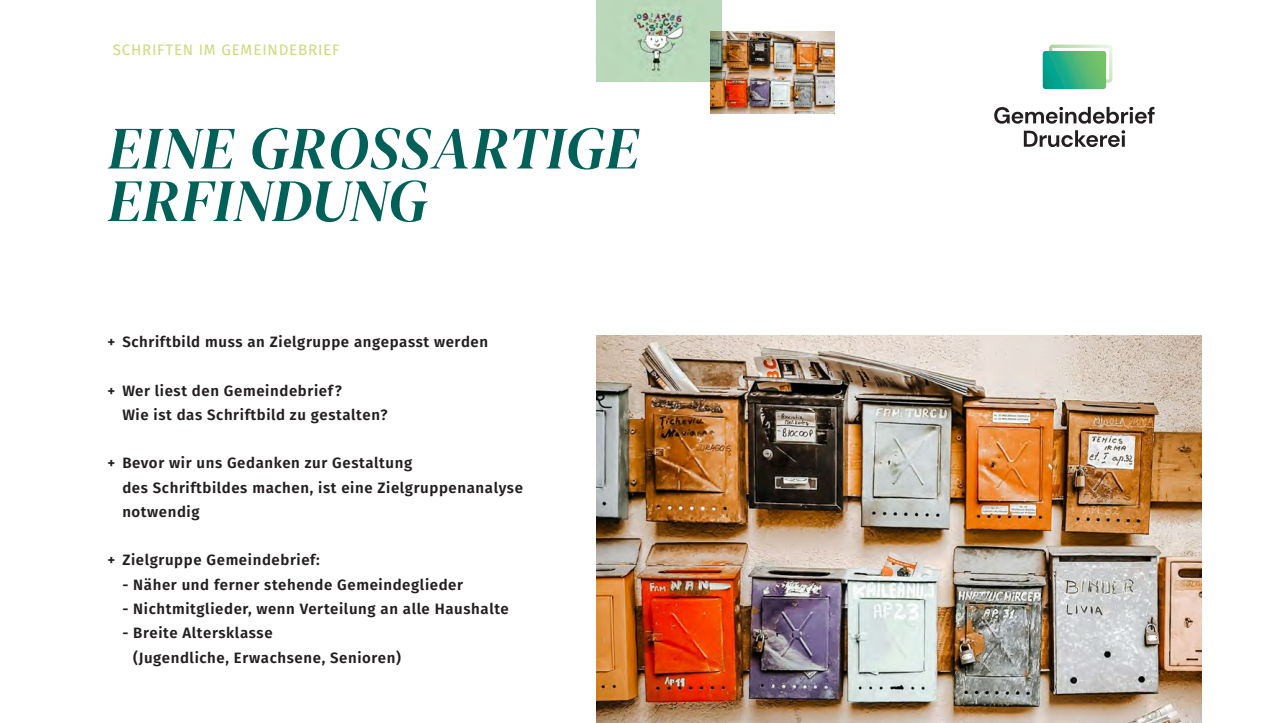
<style>
.page{position:relative;width:1263px;height:723px;background:#fff}
.page>*{position:absolute;margin:0;border:0;box-sizing:border-box;transform-origin:0 0}
.t1{font:italic 60px/52.5px "DM Serif Display";letter-spacing:.015em;color:#016159}
.t2{font:15.15px "Fira Sans";letter-spacing:.05em;color:#ceda7a}
.t3{font:600 15px/24.3px "Fira Sans";letter-spacing:.04em;color:#231f20}
</style>
<div class="page">
<svg style="left:1024px;top:130px;width:101px;height:17px"></svg>
<svg style="left:994px;top:107px;width:160px;height:17px"></svg>
<svg style="left:1043px;top:45px;width:69px;height:44px"></svg>
<img style="left:596px;top:335px;width:605px;height:388px">
<img style="left:596px;top:0;width:125px;height:81px">
<img style="left:710px;top:32px;width:124px;height:81px">
<p class="t2" style="left:113px;top:38px;width:228px">SCHRIFTEN IM GEMEINDEBRIEF</p>
<h1 class="t1" style="left:107px;top:123px;width:533px">EINE GROSSARTIGE<br>ERFINDUNG</h1>
<p class="t3" style="left:107px;top:329px;width:382px">+ Schriftbild muss an Zielgruppe angepasst werden</p>
<p class="t3" style="left:122px;top:377px;width:267px;text-indent:-15px">+ Wer liest den Gemeindebrief?<br>Wie ist das Schriftbild zu gestalten?</p>
<p class="t3" style="left:122px;top:450px;width:402px;text-indent:-15px">+ Bevor wir uns Gedanken zur Gestaltung<br>des Schriftbildes machen, ist eine Zielgruppenanalyse notwendig</p>
<p class="t3" style="left:107px;top:547px;width:214px">+ Zielgruppe Gemeindebrief:</p>
<p class="t3" style="left:122px;top:571px;width:342px">- Näher und ferner stehende Gemeindeglieder</p>
<p class="t3" style="left:122px;top:596px;width:388px">- Nichtmitglieder, wenn Verteilung an alle Haushalte</p>
<p class="t3" style="left:133px;top:620px;width:269px;text-indent:-11px">- Breite Altersklasse<br>(Jugendliche, Erwachsene, Senioren)</p>
</div>
